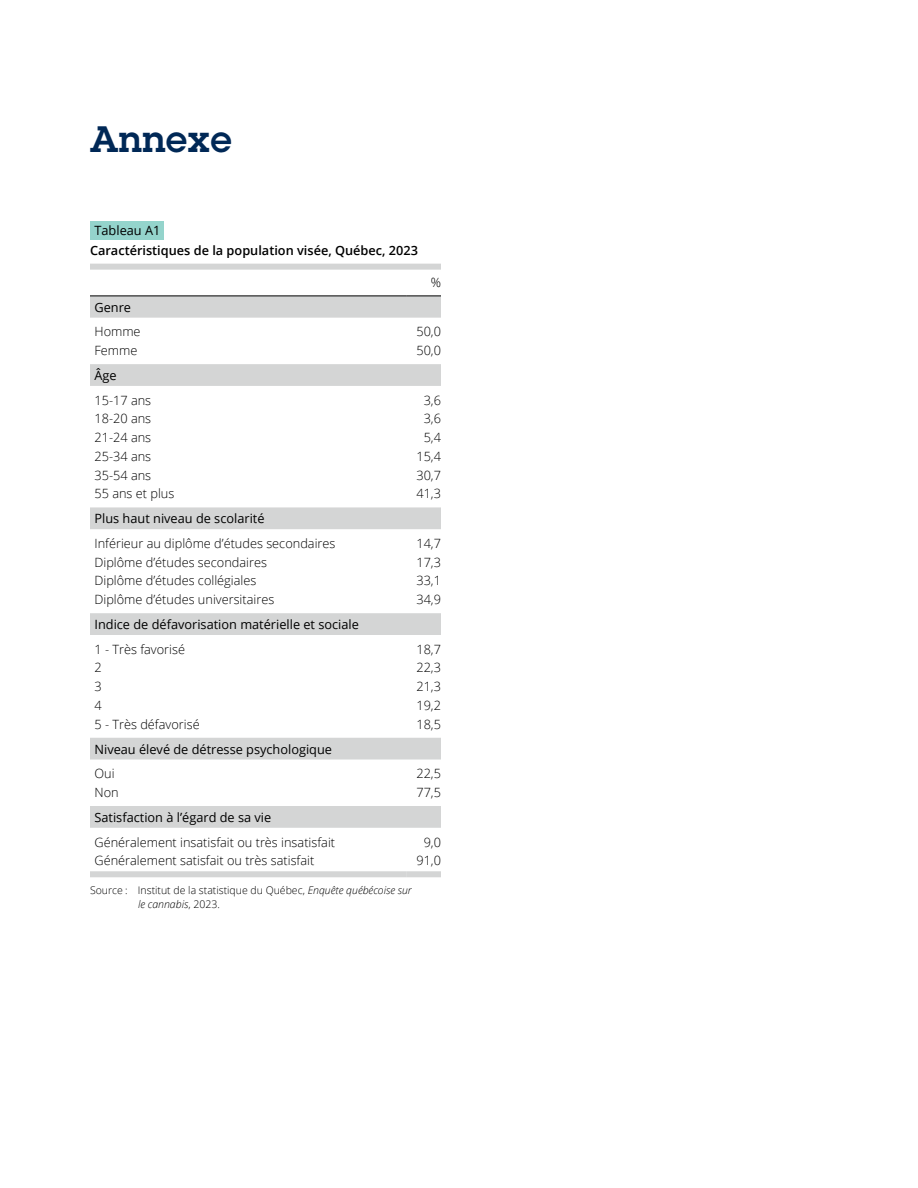
<style>
.page{position:relative;width:918px;height:1188px;background:#fff}
.page>*{position:absolute;margin:0;border:0;box-sizing:border-box;transform-origin:0 0}
.t1{font:600 36px "Lubalin Graph Std";letter-spacing:.02em;color:#002856}
.t2{font:300 12.75px "Open Sans";color:#000}
.t3{font:12.75px "Open Sans";color:#000}
.t4{font:600 12.75px "Open Sans";color:#000}
.t5{font:300 10.5px/13.5px "Open Sans";color:#000}
.s1{font-style:italic}
</style>
<div class="page">
<svg style="left:90px;top:297px;width:351px;height:531px"></svg>
<hr style="left:406px;top:296px;width:35px;height:1px;background:#000">
<hr style="left:90px;top:296px;width:316px;height:1px;background:#000">
<div style="left:90px;top:871px;width:316px;height:6px;background:#d4d5d5"></div>
<div style="left:406px;top:871px;width:35px;height:6px;background:#d4d5d5"></div>
<div style="left:90px;top:221px;width:74px;height:19px;background:#94d4cc"></div>
<div style="left:90px;top:264px;width:351px;height:6px;background:#d4d5d5"></div>
<h1 class="t1" style="left:90px;top:115px;width:143px">Annexe</h1>
<p class="t3" style="left:94px;top:222px;width:67px">Tableau A1</p>
<p class="t4" style="left:90px;top:241px;width:330px">Caractéristiques de la population visée, Québec, 2023</p>
<p class="t2" style="left:431px;top:274px;width:12px">%</p>
<p class="t3" style="left:94px;top:298px;width:38px">Genre</p>
<p class="t2" style="left:94px;top:323px;width:48px">Homme</p>
<p class="t2" style="left:416px;top:323px;width:26px">50,0</p>
<p class="t2" style="left:94px;top:342px;width:44px">Femme</p>
<p class="t2" style="left:416px;top:342px;width:26px">50,0</p>
<p class="t3" style="left:94px;top:367px;width:24px">Âge</p>
<p class="t2" style="left:94px;top:391px;width:58px">15-17 ans</p>
<p class="t2" style="left:424px;top:391px;width:19px">3,6</p>
<p class="t2" style="left:94px;top:410px;width:58px">18-20 ans</p>
<p class="t2" style="left:424px;top:410px;width:19px">3,6</p>
<p class="t2" style="left:94px;top:429px;width:58px">21-24 ans</p>
<p class="t2" style="left:424px;top:429px;width:19px">5,4</p>
<p class="t2" style="left:94px;top:448px;width:58px">25-34 ans</p>
<p class="t2" style="left:416px;top:448px;width:26px">15,4</p>
<p class="t2" style="left:94px;top:466px;width:58px">35-54 ans</p>
<p class="t2" style="left:416px;top:466px;width:26px">30,7</p>
<p class="t2" style="left:94px;top:485px;width:81px">55 ans et plus</p>
<p class="t2" style="left:416px;top:485px;width:26px">41,3</p>
<p class="t3" style="left:94px;top:510px;width:172px">Plus haut niveau de scolarité</p>
<p class="t2" style="left:94px;top:535px;width:242px">Inférieur au diplôme d’études secondaires</p>
<p class="t2" style="left:416px;top:535px;width:26px">14,7</p>
<p class="t2" style="left:94px;top:553px;width:174px">Diplôme d’études secondaires</p>
<p class="t2" style="left:416px;top:553px;width:26px">17,3</p>
<p class="t2" style="left:94px;top:572px;width:163px">Diplôme d’études collégiales</p>
<p class="t2" style="left:416px;top:572px;width:26px">33,1</p>
<p class="t2" style="left:94px;top:591px;width:181px">Diplôme d’études universitaires</p>
<p class="t2" style="left:416px;top:591px;width:26px">34,9</p>
<p class="t3" style="left:94px;top:616px;width:266px">Indice de défavorisation matérielle et sociale</p>
<p class="t2" style="left:94px;top:640px;width:92px">1 - Très favorisé</p>
<p class="t2" style="left:416px;top:640px;width:26px">18,7</p>
<p class="t2" style="left:94px;top:659px;width:9px">2</p>
<p class="t2" style="left:416px;top:659px;width:26px">22,3</p>
<p class="t2" style="left:94px;top:678px;width:9px">3</p>
<p class="t2" style="left:416px;top:678px;width:26px">21,3</p>
<p class="t2" style="left:94px;top:697px;width:9px">4</p>
<p class="t2" style="left:416px;top:697px;width:26px">19,2</p>
<p class="t2" style="left:94px;top:715px;width:107px">5 - Très défavorisé</p>
<p class="t2" style="left:416px;top:715px;width:26px">18,5</p>
<p class="t3" style="left:94px;top:740px;width:239px">Niveau élevé de détresse psychologique</p>
<p class="t2" style="left:94px;top:765px;width:22px">Oui</p>
<p class="t2" style="left:416px;top:765px;width:26px">22,5</p>
<p class="t2" style="left:94px;top:784px;width:26px">Non</p>
<p class="t2" style="left:416px;top:784px;width:26px">77,5</p>
<p class="t3" style="left:94px;top:808px;width:178px">Satisfaction à l’égard de sa vie</p>
<p class="t2" style="left:94px;top:833px;width:242px">Généralement insatisfait ou très insatisfait</p>
<p class="t2" style="left:424px;top:833px;width:19px">9,0</p>
<p class="t2" style="left:94px;top:852px;width:221px">Généralement satisfait ou très satisfait</p>
<p class="t2" style="left:416px;top:852px;width:26px">91,0</p>
<p class="t5" style="left:138px;top:883px;width:275px;text-indent:-48px">Source : Institut de la statistique du Québec, <span class="s1">Enquête québécoise sur le cannabis</span>, 2023.</p>
</div>
